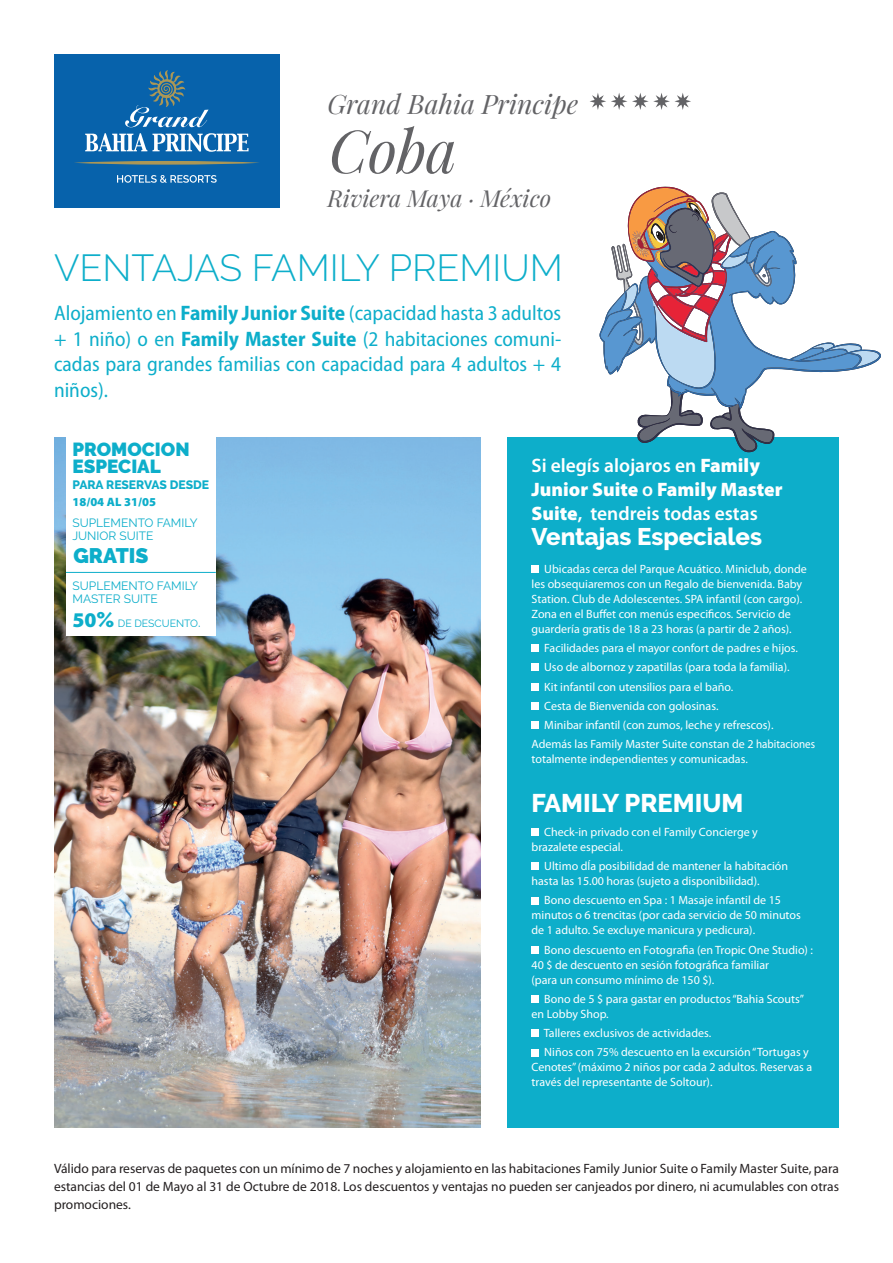
<style>
.page{position:relative;width:893px;height:1263px;background:#fff}
.page>*{position:absolute;margin:0;border:0;box-sizing:border-box;transform-origin:0 0}
.t1{font:italic 59.4px "Playfair Display";color:#636366}
.t2{font:300 37.65px "Raleway";color:#0daeca}
.t3{font:italic 26.7px "Playfair Display";color:#636366}
.t4{font:800 25.5px "Raleway";color:#fff}
.t5{font:800 24px "Raleway";color:#fff}
.t6{font:italic 23.4px "Playfair Display";color:#636366}
.t7{font:semi-condensed 21px/25.5px "Myriad Pro";color:#0daeca;text-align:justify}
.t8{font:900 21px "Raleway";color:#0daeca}
.t9{font:600 19.5px/24px "Myriad Pro";color:#fff}
.t10{font:900 18.9px/16.5px "Raleway";color:#0daeca}
.t11{font:13.5px/18px "Myriad Pro";color:#231f20;text-align:justify}
.t12{font:800 12.15px "Raleway";letter-spacing:-.005em;color:#0daeca}
.t13{font:900 12.15px "Myriad Pro";color:#0daeca}
.t14{font:12px/15px "Myriad Pro";color:#fff}
.t15{font:12px/13.4px "Raleway";color:#0daeca}
.t16{font:10.5px "Raleway";color:#0daeca}
.s1{font-weight:700}
.s2{font-family:"Myriad Pro";font-weight:900;font-size:21px}
.s3{font-weight:900;font-size:21px}
.s4{font-size:13.5px}
.s5{font-weight:900}
</style>
<div class="page">
<div style="left:507px;top:437px;width:332px;height:690px;background:#0daeca"></div>
<img style="left:54px;top:437px;width:426px;height:690px">
<div style="left:531px;top:565px;width:8px;height:8px;background:#fff"></div>
<div style="left:531px;top:644px;width:8px;height:8px;background:#fff"></div>
<div style="left:531px;top:664px;width:8px;height:7px;background:#fff"></div>
<div style="left:531px;top:683px;width:8px;height:7px;background:#fff"></div>
<div style="left:531px;top:702px;width:8px;height:8px;background:#fff"></div>
<div style="left:531px;top:721px;width:8px;height:8px;background:#fff"></div>
<div style="left:531px;top:828px;width:8px;height:8px;background:#fff"></div>
<div style="left:531px;top:862px;width:8px;height:8px;background:#fff"></div>
<div style="left:531px;top:897px;width:8px;height:7px;background:#fff"></div>
<div style="left:531px;top:946px;width:8px;height:8px;background:#fff"></div>
<div style="left:531px;top:995px;width:8px;height:8px;background:#fff"></div>
<div style="left:531px;top:1029px;width:8px;height:8px;background:#fff"></div>
<div style="left:531px;top:1049px;width:8px;height:7px;background:#fff"></div>
<div style="left:54px;top:54px;width:226px;height:153px;background:#0762ab"></div>
<svg style="left:125px;top:70px;width:84px;height:57px"></svg>
<svg style="left:85px;top:133px;width:164px;height:19px"></svg>
<svg style="left:74px;top:161px;width:186px;height:4px"></svg>
<svg style="left:117px;top:175px;width:100px;height:8px"></svg>
<svg style="left:590px;top:93px;width:101px;height:17px"></svg>
<svg style="left:600px;top:187px;width:279px;height:266px"></svg>
<div style="left:67px;top:436px;width:149px;height:200px;background:#fff"></div>
<hr style="left:66px;top:572px;width:150px;height:1px;background:#0daeca">
<h3 class="t3" style="left:327px;top:86px;width:252px">Grand Bahia Principe</h3>
<h1 class="t1" style="left:329px;top:111px;width:130px">Coba</h1>
<h3 class="t6" style="left:327px;top:182px;width:225px">Riviera Maya · México</h3>
<h2 class="t2" style="left:54px;top:246px;width:510px">VENTAJAS FAMILY PREMIUM</h2>
<h3 class="t7" style="left:54px;top:300px;width:509px">Alojamiento en <span class="s1">Family Junior Suite</span> (capacidad hasta 3 adultos + 1 niño) o en <span class="s1">Family Master Suite</span> (2 habitaciones comuni&shy;cadas para grandes familias con capacidad para 4 adultos + 4 niños).</h3>
<h3 class="t10" style="left:72px;top:442px;width:119px">PROMOCION<br>ESPECIAL</h3>
<p class="t12" style="left:72px;top:478px;width:138px">PARA RESERVAS DESDE</p>
<p class="t13" style="left:72px;top:494px;width:85px">18/04 AL 31/05</p>
<p class="t15" style="left:72px;top:516px;width:127px">SUPLEMENTO FAMILY<br>JUNIOR SUITE</p>
<h3 class="t8" style="left:73px;top:543px;width:77px">GRATIS</h3>
<p class="t15" style="left:72px;top:579px;width:127px">SUPLEMENTO FAMILY<br>MASTER SUITE</p>
<p class="t16" style="left:72px;top:617px;width:130px"><span class="s2">50</span><span class="s3">%</span> DE DESCUENTO<span class="s4">.</span></p>
<h3 class="t9" style="left:531px;top:452px;width:253px">Si elegís alojaros en <span class="s5">Family<br>Junior Suite</span> o <span class="s5">Family Master<br>Suite</span>, tendreis todas estas</h3>
<h3 class="t5" style="left:531px;top:523px;width:232px">Ventajas Especiales</h3>
<p class="t14" style="left:531px;top:561px;width:277px;text-indent:13px">Ubicadas cerca del Parque Acuático. Miniclub, donde les obsequiaremos con un Regalo de bienvenida. Baby Station. Club de Adolescentes. SPA infantil (con cargo).<br>Zona en el Buffet con menús especificos. Servicio de guardería gratis de 18 a 23 horas (a partir de 2 años).</p>
<p class="t14" style="left:544px;top:640px;width:255px">Facilidades para el mayor confort de padres e hijos.</p>
<p class="t14" style="left:544px;top:660px;width:247px">Uso de albornoz y zapatillas (para toda la familia).</p>
<p class="t14" style="left:544px;top:679px;width:191px">Kit infantil con utensilios para el baño.</p>
<p class="t14" style="left:544px;top:698px;width:176px">Cesta de Bienvenida con golosinas.</p>
<p class="t14" style="left:544px;top:717px;width:231px">Minibar infantil (con zumos, leche y refrescos).</p>
<p class="t14" style="left:531px;top:737px;width:285px">Además las Family Master Suite constan de 2 habitaciones</p>
<p class="t14" style="left:531px;top:752px;width:218px">totalmente independientes y comunicadas.</p>
<h3 class="t4" style="left:531px;top:789px;width:213px">FAMILY PREMIUM</h3>
<p class="t14" style="left:531px;top:824px;width:228px;text-indent:13px">Check-in privado con el Family Concierge y brazalete especial.</p>
<p class="t14" style="left:531px;top:858px;width:258px;text-indent:13px">Ultimo dÍa posibilidad de mantener la habitación hasta las 15.00 horas (sujeto a disponibilidad).</p>
<p class="t14" style="left:531px;top:893px;width:271px;text-indent:13px">Bono descuento en Spa : 1 Masaje infantil de 15 minutos o 6 trencitas (por cada servicio de 50 minutos de 1 adulto. Se excluye manicura y pedicura).</p>
<p class="t14" style="left:532px;top:942px;width:283px;text-indent:13px">Bono descuento en Fotografia (en Tropic One Studio) :<br>40 $ de descuento en sesión fotográfica familiar<br>(para un consumo mínimo de 150 $).</p>
<p class="t14" style="left:531px;top:991px;width:274px;text-indent:13px">Bono de 5 $ para gastar en productos “Bahia Scouts” en Lobby Shop.</p>
<p class="t14" style="left:544px;top:1023px;width:267px;line-height:19.2px">Talleres exclusivos de actividades.<br>Niños con 75% descuento en la excursión “Tortugas y</p>
<p class="t14" style="left:531px;top:1060px;width:282px">Cenotes” (máximo 2 niños por cada 2 adultos. Reservas a través del representante de Soltour).</p>
<p class="t11" style="left:54px;top:1159px;width:786px">Válido para reservas de paquetes con un mínimo de 7 noches y alojamiento en las habitaciones Family Junior Suite o Family Master Suite, para estancias del 01 de Mayo al 31 de Octubre de 2018. Los descuentos y ventajas no pueden ser canjeados por dinero, ni acumulables con otras promociones.</p>
</div>
